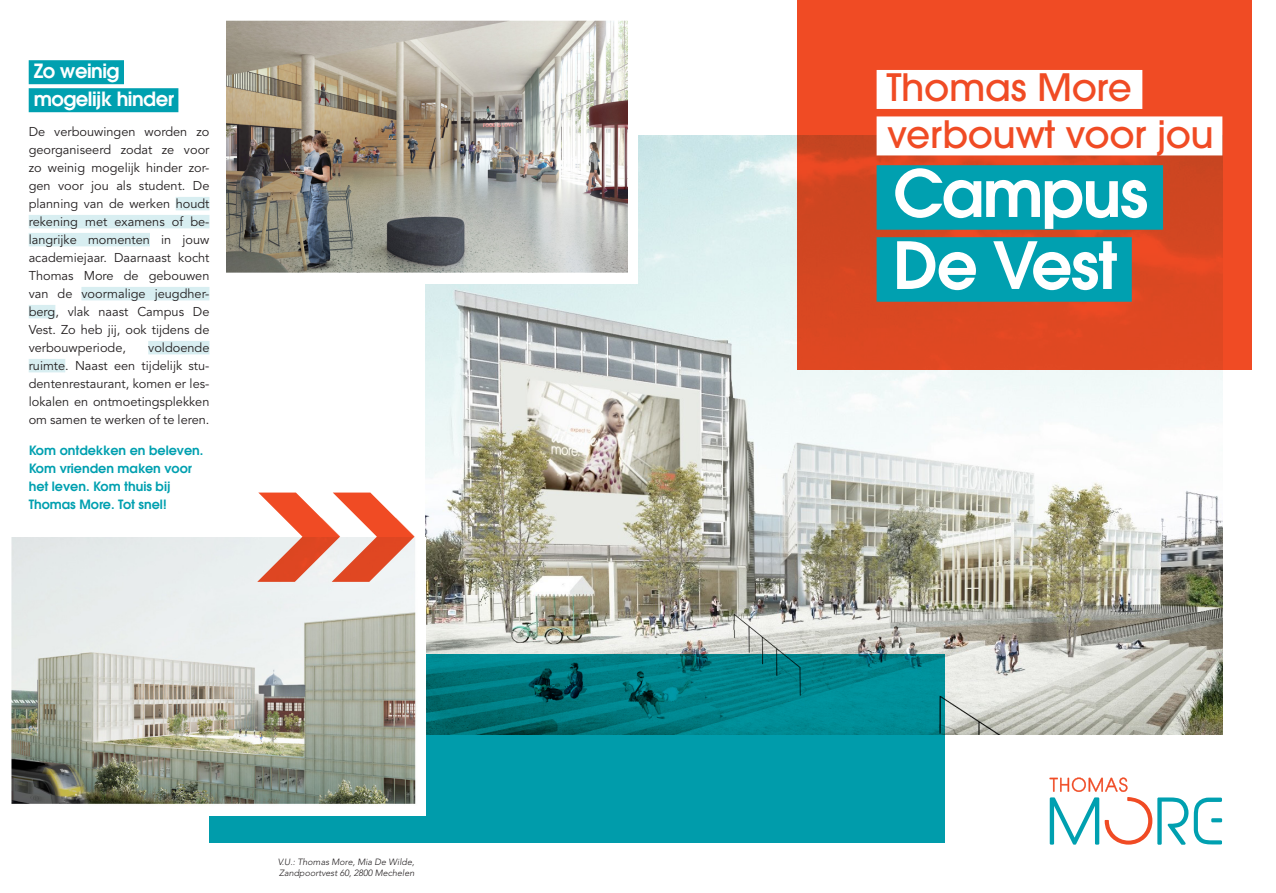
<style>
.page{position:relative;width:1276px;height:893px;background:#fff}
.page>*{position:absolute;margin:0;border:0;box-sizing:border-box;transform-origin:0 0}
.t1{font:600 64.5px "ITC Avant Garde Std";letter-spacing:-.025em;color:#fff}
.t2{font:500 37.5px "ITC Avant Garde Pro";letter-spacing:-.01em;color:#f04b24}
.t3{font:600 19.5px "ITC Avant Garde Pro";letter-spacing:-.025em;color:#fff}
.t4{font:12.75px/18px "Avenir LT Std";color:#231f20;text-align:justify}
.t5{font:600 12.75px/18px "ITC Avant Garde Pro";color:#00a0b0}
.t6{font:italic 300 9px "Avenir LT Std";color:#231f20}
</style>
<div class="page">
<img style="left:425px;top:136px;width:797px;height:598px">
<svg style="left:209px;top:655px;width:736px;height:188px;background:#02909b"></svg>
<svg style="left:1049px;top:777px;width:173px;height:68px"></svg>
<svg style="left:797px;top:0;width:454px;height:370px;background:#e44923"></svg>
<div style="left:876px;top:70px;width:266px;height:39px;background:#fff"></div>
<div style="left:876px;top:116px;width:346px;height:39px;background:#fff"></div>
<div style="left:876px;top:165px;width:287px;height:65px;background:#00a0b0"></div>
<div style="left:876px;top:237px;width:255px;height:65px;background:#00a0b0"></div>
<div style="left:176px;top:197px;width:33px;height:13px;background:#d8eef1"></div>
<div style="left:29px;top:215px;width:180px;height:13px;background:#d8eef1"></div>
<div style="left:29px;top:233px;width:121px;height:13px;background:#d8eef1"></div>
<div style="left:81px;top:287px;width:128px;height:13px;background:#d8eef1"></div>
<div style="left:29px;top:305px;width:26px;height:13px;background:#d8eef1"></div>
<div style="left:148px;top:341px;width:61px;height:13px;background:#d8eef1"></div>
<div style="left:29px;top:359px;width:36px;height:13px;background:#d8eef1"></div>
<img style="left:11px;top:537px;width:414px;height:278px">
<div style="left:421px;top:58px;width:217px;height:226px;background:#fff"></div>
<img style="left:226px;top:20px;width:401px;height:253px">
<div style="left:29px;top:60px;width:95px;height:24px;background:#00a0b0"></div>
<div style="left:29px;top:88px;width:149px;height:24px;background:#00a0b0"></div>
<svg style="left:257px;top:493px;width:157px;height:89px"></svg>
<p class="t3" style="left:34px;top:58px;width:87px">Zo weinig</p>
<p class="t3" style="left:34px;top:86px;width:142px">mogelijk hinder</p>
<p class="t4" style="left:29px;top:123px;width:182px">De verbouwingen worden zo georganiseerd zodat ze voor zo weinig mogelijk hinder zor&shy;gen voor jou als student. De planning van de werken houdt rekening met examens of be&shy;langrijke momenten in jouw academiejaar. Daarnaast kocht Thomas More de gebouwen van de voormalige jeugdher&shy;berg, vlak naast Campus De Vest. Zo heb jij, ook tijdens de verbouwperiode,</p>
<p class="t4" style="left:29px;top:339px;width:182px;text-indent:120px">voldoende ruimte. Naast een tijdelijk stu&shy;dentenrestaurant, komen er les&shy;lokalen en ontmoetingsplekken om samen te werken of te leren.</p>
<p class="t5" style="left:29px;top:441px;width:176px">Kom ontdekken en beleven.</p>
<p class="t5" style="left:29px;top:459px;width:165px">Kom vrienden maken voor het leven. Kom thuis bij</p>
<p class="t5" style="left:29px;top:495px;width:139px">Thomas More. Tot snel!</p>
<p class="t6" style="left:278px;top:856px;width:138px">V.U.: Thomas More, Mia De Wilde,</p>
<p class="t6" style="left:279px;top:867px;width:137px">Zandpoortvest 60, 2800 Mechelen</p>
<p class="t2" style="left:886px;top:64px;width:247px">Thomas More</p>
<p class="t2" style="left:887px;top:110px;width:328px">verbouwt voor jou</p>
<p class="t1" style="left:893px;top:151px;width:257px">Campus</p>
<p class="t1" style="left:893px;top:223px;width:225px">De Vest</p>
</div>
